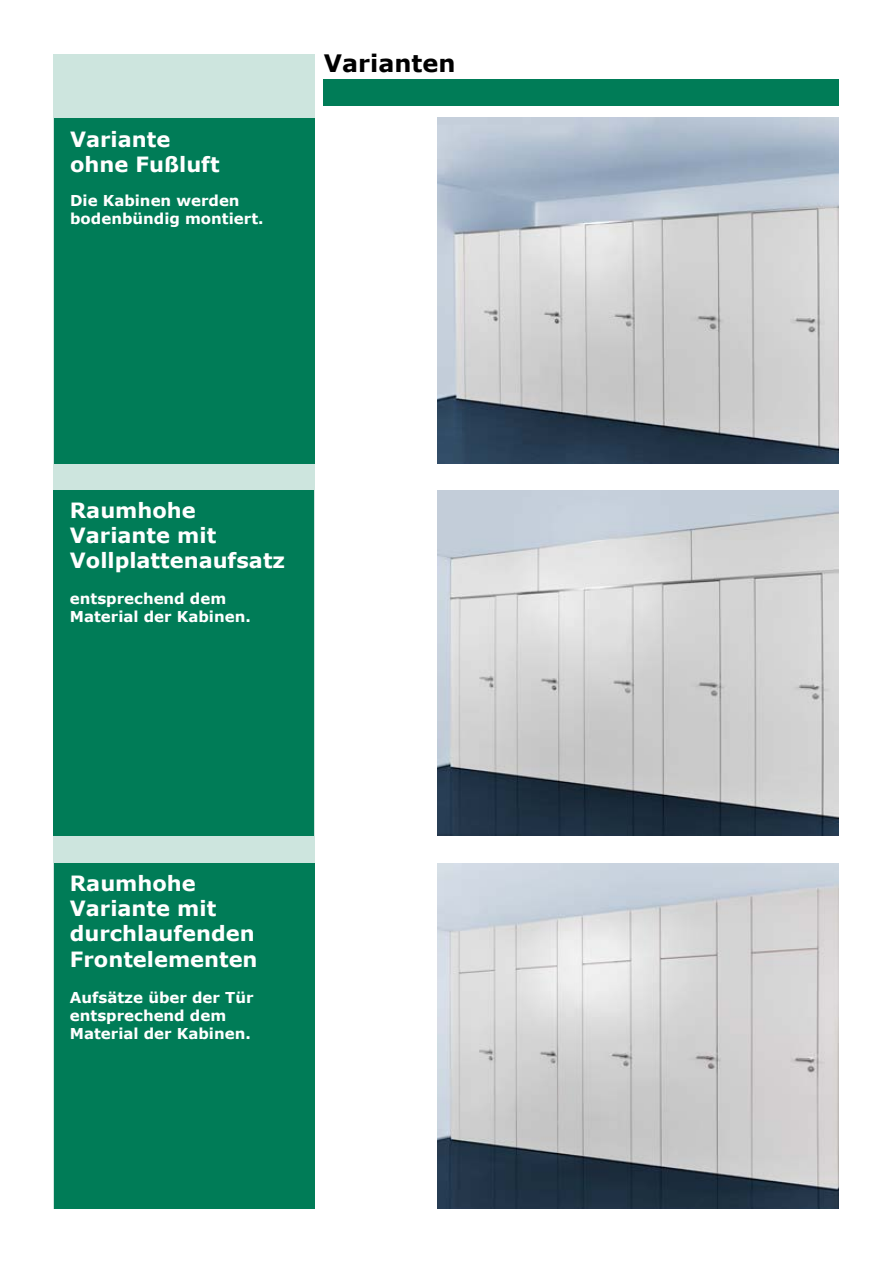
<style>
.page{position:relative;width:893px;height:1263px;background:#fff}
.page>*{position:absolute;margin:0;border:0;box-sizing:border-box;transform-origin:0 0}
.t1{font:700 24px "Verdana";color:#000}
.t2{font:700 21px/25.2px "Verdana";color:#fff}
.t3{font:700 15px/18px "Verdana";color:#fff}
</style>
<div class="page">
<img style="left:438px;top:118px;width:400px;height:345px">
<div style="left:324px;top:79px;width:515px;height:26px;background:#007c57"></div>
<div style="left:54px;top:54px;width:261px;height:1155px;background:#cde5de"></div>
<div style="left:54px;top:118px;width:261px;height:345px;background:#007c57"></div>
<img style="left:438px;top:864px;width:400px;height:345px">
<img style="left:438px;top:490px;width:400px;height:346px">
<div style="left:54px;top:490px;width:260px;height:346px;background:#007c57"></div>
<div style="left:54px;top:864px;width:261px;height:345px;background:#007c57"></div>
<h2 class="t2" style="left:70px;top:126px;width:151px">Variante ohne Fußluft</h2>
<p class="t3" style="left:70px;top:191px;width:195px">Die Kabinen werden bodenbündig montiert.</p>
<h1 class="t1" style="left:324px;top:48px;width:133px">Varianten</h1>
<h2 class="t2" style="left:70px;top:497px;width:217px">Raumhohe<br>Variante mit<br>Vollplattenaufsatz</h2>
<p class="t3" style="left:70px;top:589px;width:182px">entsprechend dem<br>Material der Kabinen.</p>
<h2 class="t2" style="left:70px;top:870px;width:189px">Raumhohe<br>Variante mit durchlaufenden<br>Frontelementen</h2>
<p class="t3" style="left:70px;top:987px;width:185px">Aufsätze über der Tür entsprechend dem<br>Material der Kabinen.</p>
</div>
